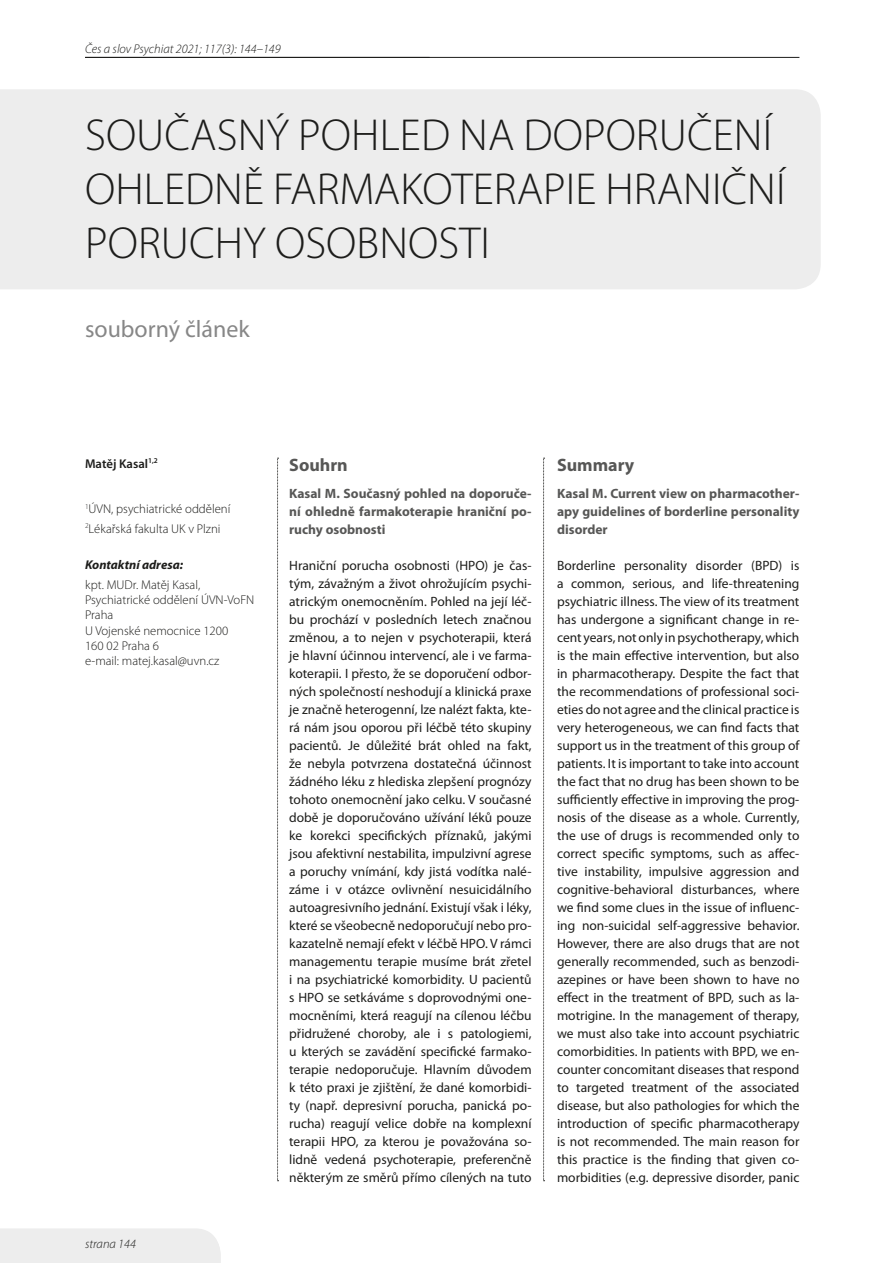
<style>
.page{position:relative;width:893px;height:1263px;background:#fff}
.page>*{position:absolute;margin:0;border:0;box-sizing:border-box;transform-origin:0 0}
.t1{font:300 45px/54px "Myriad Pro";color:#1d1d1b}
.t2{font:24px "Myriad Pro";color:#878787}
.t3{font:700 18px "Myriad Pro";color:#575756}
.t4{font:13.5px/18px "Myriad Pro";color:#1d1d1b;text-align:justify}
.t5{font:700 13.5px/18px "Myriad Pro";color:#575756;text-align:justify}
.t6{font:300 12.75px/15.3px "Myriad Pro";color:#1d1d1b}
.t7{font:italic 300 12.75px "Myriad Pro";color:#1d1d1b}
.t8{font:italic 700 12.75px "Myriad Pro";color:#1d1d1b}
.t9{font:600 12.75px "Myriad Pro";color:#1d1d1b}
</style>
<div class="page">
<hr style="left:85px;top:57px;width:714px;height:1px;background:#1d1d1b">
<div style="left:0;top:1228px;width:221px;height:35px;background:#ededed"></div>
<div style="left:0;top:89px;width:821px;height:200px;background:#ededed"></div>
<svg style="left:543px;top:458px;width:2px;height:723px"></svg>
<svg style="left:277px;top:458px;width:2px;height:723px"></svg>
<p class="t7" style="left:85px;top:42px;width:197px">Čes a slov Psychiat 2021; 117(3): 144–149</p>
<h1 class="t1" style="left:85px;top:109px;width:702px">Současný pohled na doporučen í ohledn ě farmakoterapie hran ičn í poruchy osobnosti</h1>
<h2 class="t2" style="left:85px;top:315px;width:166px">souborný článek</h2>
<p class="t9" style="left:85px;top:455px;width:74px">Matěj Kasal<sup>1,2</sup></p>
<p class="t6" style="left:85px;top:499px;width:147px;line-height:19.5px"><sup>1</sup>ÚVN, psychiatrické oddělení<br><sup>2</sup>Lékařská fakulta UK v Plzni</p>
<p class="t8" style="left:85px;top:557px;width:100px">Kontaktní adresa:</p>
<p class="t6" style="left:85px;top:577px;width:171px">kpt. MUDr. Matěj Kasal,<br>Psychiatrické oddělení ÚVN-VoFN<br>Praha<br>U Vojenské nemocnice 1200<br>160 02 Praha 6<br>e-mail: matej.kasal@uvn.cz</p>
<p class="t7" style="left:85px;top:1237px;width:52px">strana 144</p>
<h3 class="t3" style="left:289px;top:454px;width:60px">Souhrn</h3>
<p class="t5" style="left:289px;top:484px;width:244px">Kasal M. Současný pohled na doporuče&shy;ní ohledně farmakoterapie hraniční po&shy;ruchy osobnosti</p>
<p class="t4" style="left:289px;top:556px;width:244px">Hraniční porucha osobnosti (HPO) je čas&shy;tým, závažným a život ohrožujícím psychi&shy;atrickým onemocněním. Pohled na její léč&shy;bu prochází v posledních letech značnou změnou, a to nejen v psychoterapii, která je hlavní účinnou intervencí, ale i ve farma&shy;koterapii. I přesto, že se doporučení odbor&shy;ných společností neshodují a klinická praxe je značně heterogenní, lze nalézt fakta, kte&shy;rá nám jsou oporou při léčbě této skupiny pacientů. Je důležité brát ohled na fakt, že nebyla potvrzena dostatečná účinnost žádného léku z hlediska zlepšení prognózy tohoto onemocnění jako celku. V současné době je doporučováno užívání léků pouze ke korekci specifických příznaků, jakými jsou afektivní nestabilita, impulzivní agrese a poruchy vnímání, kdy jistá vodítka nalé&shy;záme i v otázce ovlivnění nesuicidálního autoagresivního jednání. Existují však i léky, které se všeobecně nedoporučují nebo pro&shy;kazatelně nemají efekt v léčbě HPO. V rámci managementu terapie musíme brát zřetel i na psychiatrické komorbidity. U pacientů s HPO se setkáváme s doprovodnými one&shy;mocněními, která reagují na cílenou léčbu přidružené choroby, ale i s patologiemi, u kterých se zavádění specifické farmako&shy;terapie nedoporučuje. Hlavním důvodem k této praxi je zjištění, že dané komorbidi&shy;ty (např. depresivní porucha, panická po&shy;rucha) reagují velice dobře na komplexní terapii HPO, za kterou je považována so&shy;lidně vedená psychoterapie, preferenčně některým ze směrů přímo cílených na tuto</p>
<h3 class="t3" style="left:557px;top:454px;width:79px">Summary</h3>
<p class="t5" style="left:557px;top:484px;width:244px">Kasal M. Current view on pharmacother&shy;apy guidelines of borderline personality disorder</p>
<p class="t4" style="left:557px;top:556px;width:244px">Borderline personality disorder (BPD) is a common, serious, and life-threatening psychiatric illness. The view of its treatment has undergone a significant change in re&shy;cent years, not only in psychotherapy, which is the main effective intervention, but also in pharmacotherapy. Despite the fact that the recommendations of professional soci&shy;eties do not agree and the clinical practice is very heterogeneous, we can find facts that support us in the treatment of this group of patients. It is important to take into account the fact that no drug has been shown to be sufficiently effective in improving the prog&shy;nosis of the disease as a whole. Currently, the use of drugs is recommended only to correct specific symptoms, such as affec&shy;tive instability, impulsive aggression and cognitive-behavioral disturbances, where we find some clues in the issue of influenc&shy;ing non-suicidal self-aggressive behavior.<br>However, there are also drugs that are not generally recommended, such as benzodi&shy;azepines or have been shown to have no effect in the treatment of BPD, such as la&shy;motrigine. In the management of therapy, we must also take into account psychiatric comorbidities. In patients with BPD, we en&shy;counter concomitant diseases that respond to targeted treatment of the associated disease, but also pathologies for which the introduction of specific pharmacotherapy is not recommended. The main reason for this practice is the finding that given co&shy;morbidities (e.g. depressive disorder, panic</p>
</div>
